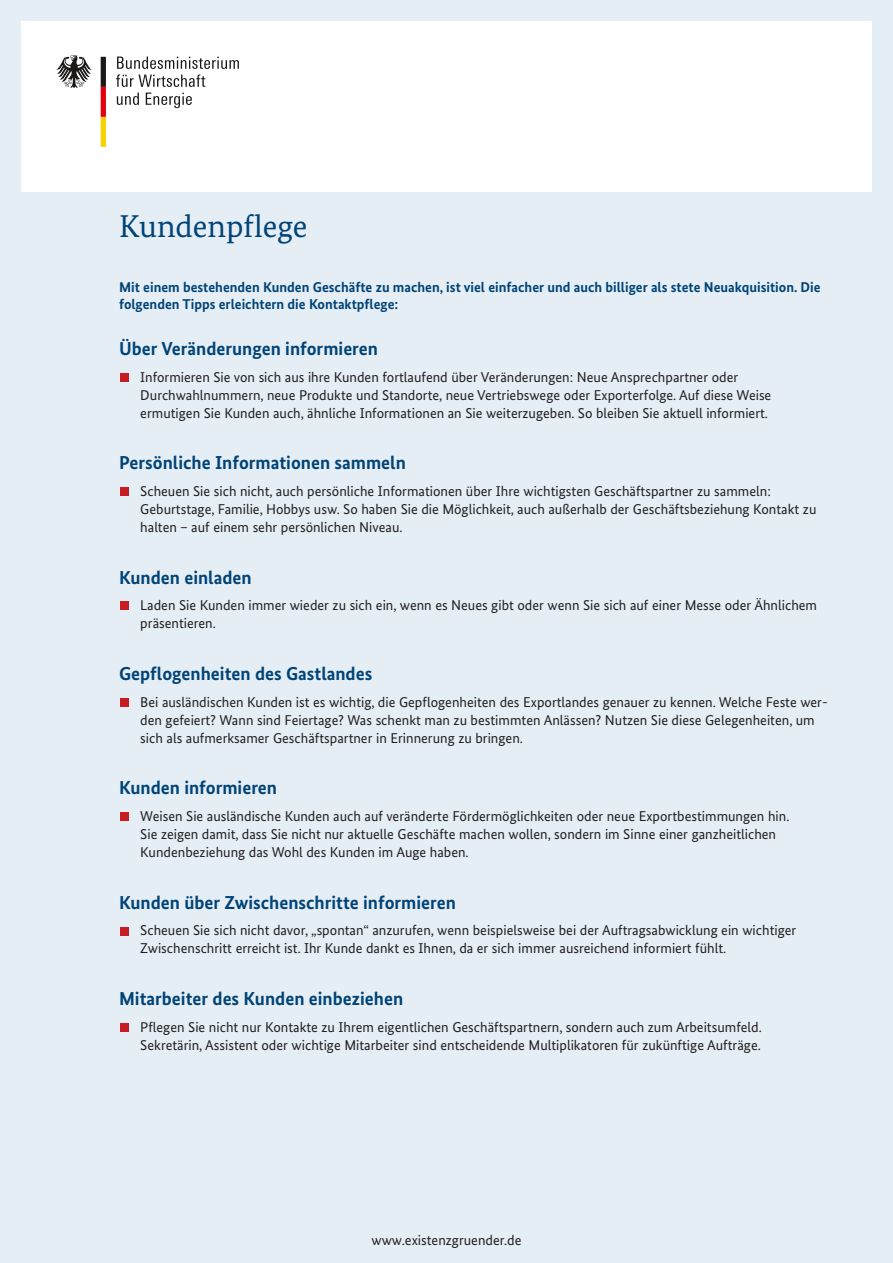
<style>
.page{position:relative;width:893px;height:1263px;background:#e5eef5}
.page>*{position:absolute;margin:0;border:0;box-sizing:border-box;transform-origin:0 0}
.t1{font:31.5px "Bundes Serif";color:#004377}
.t2{font:700 18.75px "Bundes Sans";color:#004377}
.t3{font:14.25px/18px "Bundes Sans";color:#231f20}
.t4{font:700 14.25px/17.1px "Bundes Sans";color:#004377}
</style>
<div class="page">
<div style="left:21px;top:21px;width:851px;height:170px;background:#fff"></div>
<svg style="left:57px;top:55px;width:35px;height:33px"></svg>
<svg style="left:101px;top:57px;width:5px;height:90px"></svg>
<svg style="left:116px;top:57px;width:123px;height:30px"></svg>
<svg style="left:117px;top:93px;width:22px;height:12px"></svg>
<svg style="left:146px;top:93px;width:46px;height:15px"></svg>
<div style="left:121px;top:1023px;width:8px;height:9px;background:#c61c22"></div>
<div style="left:121px;top:927px;width:8px;height:8px;background:#c61c22"></div>
<div style="left:121px;top:812px;width:8px;height:9px;background:#c61c22"></div>
<div style="left:121px;top:698px;width:8px;height:9px;background:#c61c22"></div>
<div style="left:121px;top:602px;width:8px;height:8px;background:#c61c22"></div>
<div style="left:121px;top:487px;width:8px;height:9px;background:#c61c22"></div>
<div style="left:121px;top:373px;width:8px;height:8px;background:#c61c22"></div>
<h1 class="t1" style="left:119px;top:214px;width:190px">Kundenpflege</h1>
<p class="t4" style="left:119px;top:279px;width:703px">Mit einem bestehenden Kunden Geschäfte zu machen, ist viel einfacher und auch billiger als stete Neuakquisition. Die folgenden Tipps erleichtern die Kontaktpflege:</p>
<h2 class="t2" style="left:119px;top:342px;width:260px">Über Veränderungen informieren</h2>
<p class="t3" style="left:140px;top:369px;width:633px">Informieren Sie von sich aus ihre Kunden fortlaufend über Veränderungen: Neue Ansprechpartner oder<br>Durchwahlnummern, neue Produkte und Standorte, neue Vertriebswege oder Exporterfolge. Auf diese Weise ermutigen Sie Kunden auch, ähnliche Informationen an Sie weiterzugeben. So bleiben Sie aktuell informiert.</p>
<h2 class="t2" style="left:119px;top:456px;width:288px">Persönliche Informationen sammeln</h2>
<p class="t3" style="left:140px;top:483px;width:678px">Scheuen Sie sich nicht, auch persönliche Informationen über Ihre wichtigsten Geschäftspartner zu sammeln:<br>Geburtstage, Familie, Hobbys usw. So haben Sie die Möglichkeit, auch außerhalb der Geschäftsbeziehung Kontakt zu halten – auf einem sehr persönlichen Niveau.</p>
<h2 class="t2" style="left:119px;top:570px;width:134px">Kunden einladen</h2>
<p class="t3" style="left:140px;top:598px;width:678px">Laden Sie Kunden immer wieder zu sich ein, wenn es Neues gibt oder wenn Sie sich auf einer Messe oder Ähnlichem präsentieren.</p>
<h2 class="t2" style="left:119px;top:667px;width:255px">Gepflogenheiten des Gastlandes</h2>
<p class="t3" style="left:140px;top:694px;width:689px">Bei ausländischen Kunden ist es wichtig, die Gepflogenheiten des Exportlandes genauer zu kennen. Welche Feste wer&shy;den gefeiert? Wann sind Feiertage? Was schenkt man zu bestimmten Anlässen? Nutzen Sie diese Gelegenheiten, um sich als aufmerksamer Geschäftspartner in Erinnerung zu bringen.</p>
<h2 class="t2" style="left:119px;top:781px;width:160px">Kunden informieren</h2>
<p class="t3" style="left:140px;top:808px;width:651px">Weisen Sie ausländische Kunden auch auf veränderte Fördermöglichkeiten oder neue Exportbestimmungen hin.<br>Sie zeigen damit, dass Sie nicht nur aktuelle Geschäfte machen wollen, sondern im Sinne einer ganzheitlichen<br>Kundenbeziehung das Wohl des Kunden im Auge haben.</p>
<h2 class="t2" style="left:119px;top:895px;width:338px">Kunden über Zwischenschritte informieren</h2>
<p class="t3" style="left:140px;top:923px;width:658px">Scheuen Sie sich nicht davor, „spontan“ anzurufen, wenn beispielsweise bei der Auftragsabwicklung ein wichtiger<br>Zwischenschritt erreicht ist. Ihr Kunde dankt es Ihnen, da er sich immer ausreichend informiert fühlt.</p>
<h2 class="t2" style="left:119px;top:992px;width:286px">Mitarbeiter des Kunden einbeziehen</h2>
<p class="t3" style="left:140px;top:1019px;width:623px">Pflegen Sie nicht nur Kontakte zu Ihrem eigentlichen Geschäftspartnern, sondern auch zum Arbeitsumfeld.<br>Sekretärin, Assistent oder wichtige Mitarbeiter sind entscheidende Multiplikatoren für zukünftige Aufträge.</p>
<p class="t3" style="left:371px;top:1232px;width:151px">www.existenzgruender.de</p>
</div>
